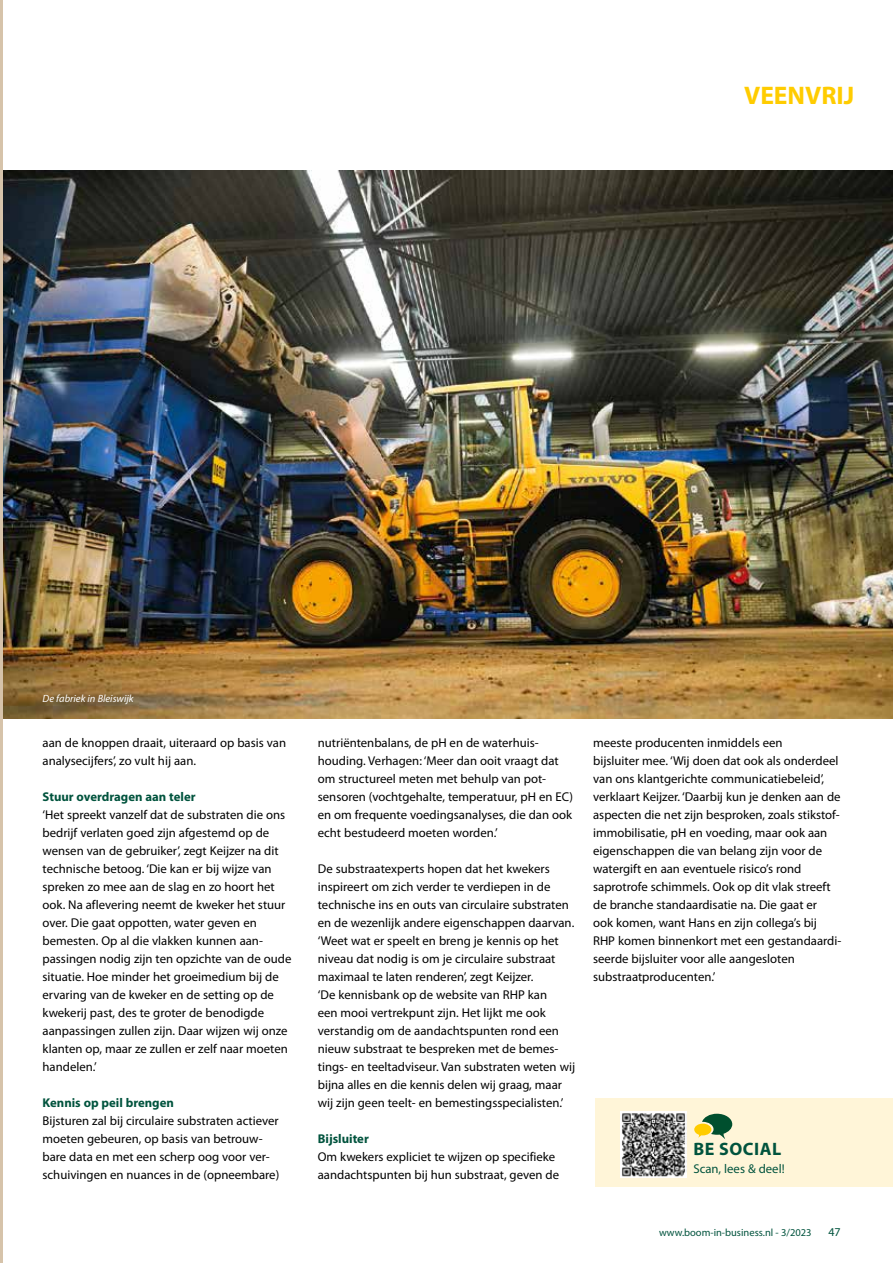
<style>
.page{position:relative;width:893px;height:1263px;background:#fff}
.page>*{position:absolute;margin:0;border:0;box-sizing:border-box;transform-origin:0 0}
.t1{font:700 25.5px "Myriad Pro";color:#fc0}
.t2{font:700 18px "Myriad Pro";letter-spacing:.03em;color:#00533d}
.t3{font:12.75px/18px "Myriad Pro";color:#000}
.t4{font:700 12.75px "Myriad Pro";color:#00533d}
.t5{font:12.75px "Myriad Pro";color:#00533d}
.t6{font:12px "Myriad Pro";color:#00533d}
.t7{font:10.5px "Myriad Pro";color:#00533d}
.t8{font:italic 10.5px "Myriad Pro";color:#fff}
</style>
<div class="page">
<div style="left:595px;top:1098px;width:298px;height:89px;background:#fff5d8"></div>
<img style="left:621px;top:1111px;width:65px;height:66px">
<svg style="left:694px;top:1114px;width:38px;height:25px"></svg>
<img style="left:2px;top:170px;width:891px;height:549px">
<hr style="left:0;top:0;width:2px;height:1263px;background:#d6c3aa">
<h1 class="t1" style="left:744px;top:79px;width:112px">VEENVRIJ</h1>
<p class="t8" style="left:43px;top:692px;width:93px">De fabriek in Bleiswijk</p>
<p class="t3" style="left:43px;top:734px;width:245px">aan de knoppen draait, uiteraard op basis van analysecijfers’, zo vult hij aan.</p>
<p class="t4" style="left:43px;top:788px;width:155px">Stuur overdragen aan teler</p>
<p class="t3" style="left:43px;top:806px;width:250px">‘Het spreekt vanzelf dat de substraten die ons bedrijf verlaten goed zijn afgestemd op de wensen van de gebruiker’, zegt Keijzer na dit technische betoog. ‘Die kan er bij wijze van spreken zo mee aan de slag en zo hoort het ook. Na aflevering neemt de kweker het stuur over. Die gaat oppotten, water geven en bemesten. Op al die vlakken kunnen aan&shy;passingen nodig zijn ten opzichte van de oude situatie. Hoe minder het groeimedium bij de ervaring van de kweker en de setting op de kwekerij past, des te groter de benodigde aanpassingen zullen zijn. Daar wijzen wij onze klanten op, maar ze zullen er zelf naar moeten handelen.’</p>
<p class="t4" style="left:43px;top:1094px;width:133px">Kennis op peil brengen</p>
<p class="t3" style="left:43px;top:1112px;width:238px">Bijsturen zal bij circulaire substraten actiever moeten gebeuren, op basis van betrouw&shy;bare data en met een scherp oog voor ver&shy;schuivingen en nuances in de (opneembare)</p>
<p class="t3" style="left:318px;top:734px;width:257px">nutriëntenbalans, de pH en de waterhuis&shy;houding. Verhagen: ‘Meer dan ooit vraagt dat om structureel meten met behulp van pot&shy;sensoren (vochtgehalte, temperatuur, pH en EC) en om frequente voedingsanalyses, die dan ook echt bestudeerd moeten worden.’</p>
<p class="t3" style="left:318px;top:860px;width:259px">De substraatexperts hopen dat het kwekers inspireert om zich verder te verdiepen in de technische ins en outs van circulaire substraten en de wezenlijk andere eigenschappen daarvan. ‘Weet wat er speelt en breng je kennis op het niveau dat nodig is om je circulaire substraat maximaal te laten renderen’, zegt Keijzer.<br>‘De kennisbank op de website van RHP kan<br>een mooi vertrekpunt zijn. Het lijkt me ook verstandig om de aandachtspunten rond een nieuw substraat te bespreken met de bemes&shy;tings- en teeltadviseur. Van substraten weten wij bijna alles en die kennis delen wij graag, maar wij zijn geen teelt- en bemestingsspecialisten.’</p>
<p class="t4" style="left:318px;top:1131px;width:53px">Bijsluiter</p>
<p class="t3" style="left:318px;top:1148px;width:243px">Om kwekers expliciet te wijzen op specifieke aandachtspunten bij hun substraat, geven de</p>
<p class="t3" style="left:593px;top:734px;width:250px">meeste producenten inmiddels een<br>bijsluiter mee. ‘Wij doen dat ook als onderdeel van ons klantgerichte communicatiebeleid’, verklaart Keijzer. ‘Daarbij kun je denken aan de aspecten die net zijn besproken, zoals stikstof&shy;immobilisatie, pH en voeding, maar ook aan eigenschappen die van belang zijn voor de watergift en aan eventuele risico’s rond saprotrofe schimmels. Ook op dit vlak streeft de branche standaardisatie na. Die gaat er<br>ook komen, want Hans en zijn collega’s bij RHP komen binnenkort met een gestandaardi&shy;seerde bijsluiter voor alle aangesloten substraatproducenten.’</p>
<h2 class="t2" style="left:693px;top:1137px;width:89px">BE SOCIAL</h2>
<p class="t5" style="left:693px;top:1161px;width:93px">Scan, lees &amp; deel!</p>
<p class="t7" style="left:659px;top:1226px;width:154px">www.boom-in-business.nl - 3/2023</p>
<p class="t6" style="left:828px;top:1224px;width:14px">47</p>
</div>
